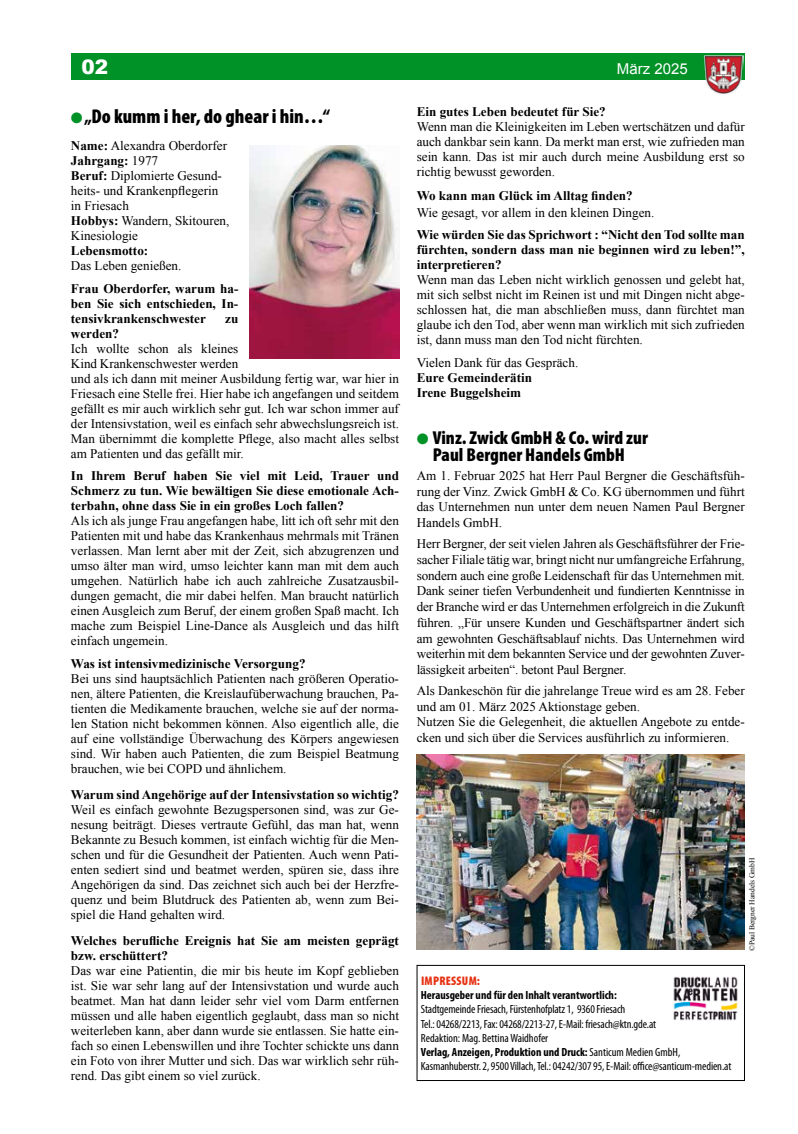
<style>
.page{position:relative;width:798px;height:1134px;background:#fff}
.page>*{position:absolute;margin:0;border:0;box-sizing:border-box;transform-origin:0 0}
.t1{font:900 condensed 20px "Myriad Pro";color:#000}
.t2{font:900 20px "Arial";color:#fff}
.t3{font:900 condensed 18.75px/16.5px "Myriad Pro";color:#000;text-align:center}
.t4{font:15px "Arial";color:#fff}
.t5{font:13.12px/15px "Times New Roman";color:#000;text-align:justify}
.t6{font:700 13.12px/15px "Times New Roman";color:#000;text-align:justify}
.t7{font:900 condensed 12.5px "Myriad Pro";letter-spacing:.02em;color:#e63213}
.t8{font:condensed 11.88px/14.2px "Myriad Pro";letter-spacing:-.01em;color:#000}
.t9{font:700 condensed 11.88px "Myriad Pro";color:#000}
.t10{font:7.5px "Times New Roman";color:#000}
.s1{color:#009127}
.s2{font-weight:700}
</style>
<div class="page">
<div style="left:71px;top:53px;width:673px;height:27px;background:#009127"></div>
<img style="left:703px;top:55px;width:40px;height:39px">
<div style="left:416px;top:965px;width:328px;height:116px;border:1px solid #000"></div>
<img style="left:673px;top:976px;width:65px;height:44px">
<img style="left:249px;top:145px;width:150px;height:213px">
<img style="left:416px;top:755px;width:328px;height:195px">
<h1 class="t2" style="left:81px;top:52px;width:28px">02</h1>
<p class="t4" style="left:616px;top:59px;width:72px">März 2025</p>
<h1 class="t1" style="left:71px;top:103px;width:260px"><span class="s1">●</span> „Do kumm i her, do ghear i hin…“</h1>
<p class="t5" style="left:71px;top:138px;width:160px;text-align:left"><span class="s2">Name:</span> Alexandra Oberdorfer<br><span class="s2">Jahrgang:</span> 1977<br><span class="s2">Beruf:</span> Diplomierte Gesund&shy;heits- und Krankenpflegerin in Friesach<br><span class="s2">Hobbys:</span> Wandern, Skitouren,<br>Kinesiologie</p>
<p class="t6" style="left:71px;top:243px;width:79px">Lebensmotto:</p>
<p class="t5" style="left:71px;top:258px;width:112px">Das Leben genießen.</p>
<p class="t6" style="left:71px;top:280px;width:169px">Frau Oberdorfer, warum ha&shy;ben Sie sich entschieden, In&shy;tensivkrankenschwester</p>
<p class="t6" style="left:225px;top:310px;width:15px">zu</p>
<p class="t6" style="left:71px;top:325px;width:50px">werden?</p>
<p class="t5" style="left:71px;top:340px;width:329px;text-align:left">Ich wollte schon als kleines<br>Kind Krankenschwester werden<br>und als ich dann mit meiner Ausbildung fertig war, war hier in Friesach eine Stelle frei. Hier habe ich angefangen und seitdem gefällt es mir auch wirklich sehr gut. Ich war schon immer auf der Intensivstation, weil es einfach sehr abwechslungsreich ist.<br>Man übernimmt die komplette Pflege, also macht alles selbst am Patienten und das gefällt mir.</p>
<p class="t6" style="left:71px;top:468px;width:329px">In Ihrem Beruf haben Sie viel mit Leid, Trauer und Schmerz zu tun. Wie bewältigen Sie diese emotionale Ach&shy;terbahn, ohne dass Sie in ein großes Loch fallen?</p>
<p class="t5" style="left:71px;top:513px;width:329px">Als ich als junge Frau angefangen habe, litt ich oft sehr mit den Patienten mit und habe das Krankenhaus mehrmals mit Tränen verlassen. Man lernt aber mit der Zeit, sich abzugrenzen und umso älter man wird, umso leichter kann man mit dem auch umgehen. Natürlich habe ich auch zahlreiche Zusatzausbil&shy;dungen gemacht, die mir dabei helfen. Man braucht natürlich einen Ausgleich zum Beruf, der einem großen Spaß macht. Ich mache zum Beispiel Line-Dance als Ausgleich und das hilft einfach ungemein.</p>
<p class="t6" style="left:71px;top:655px;width:236px">Was ist intensivmedizinische Versorgung?</p>
<p class="t5" style="left:71px;top:670px;width:329px">Bei uns sind hauptsächlich Patienten nach größeren Operatio&shy;nen, ältere Patienten, die Kreislaufüberwachung brauchen, Pa&shy;tienten die Medikamente brauchen, welche sie auf der norma&shy;len Station nicht bekommen können. Also eigentlich alle, die auf eine vollständige Überwachung des Körpers angewiesen sind. Wir haben auch Patienten, die zum Beispiel Beatmung brauchen, wie bei COPD und ähnlichem.</p>
<p class="t6" style="left:71px;top:787px;width:329px">Warum sind Angehörige auf der Intensivstation so wichtig?</p>
<p class="t5" style="left:71px;top:802px;width:329px">Weil es einfach gewohnte Bezugspersonen sind, was zur Ge&shy;nesung beiträgt. Dieses vertraute Gefühl, das man hat, wenn Bekannte zu Besuch kommen, ist einfach wichtig für die Men&shy;schen und für die Gesundheit der Patienten. Auch wenn Pati&shy;enten sediert sind und beatmet werden, spüren sie, dass ihre Angehörigen da sind. Das zeichnet sich auch bei der Herzfre&shy;quenz und beim Blutdruck des Patienten ab, wenn zum Bei&shy;spiel die Hand gehalten wird.</p>
<p class="t6" style="left:71px;top:933px;width:329px">Welches berufliche Ereignis hat Sie am meisten geprägt bzw. erschüttert?</p>
<p class="t5" style="left:71px;top:963px;width:329px">Das war eine Patientin, die mir bis heute im Kopf geblieben ist. Sie war sehr lang auf der Intensivstation und wurde auch beatmet. Man hat dann leider sehr viel vom Darm entfernen müssen und alle haben eigentlich geglaubt, dass man so nicht weiterleben kann, aber dann wurde sie entlassen. Sie hatte ein&shy;fach so einen Lebenswillen und ihre Tochter schickte uns dann ein Foto von ihrer Mutter und sich. Das war wirklich sehr rüh&shy;rend. Das gibt einem so viel zurück.</p>
<p class="t6" style="left:416px;top:104px;width:190px">Ein gutes Leben bedeutet für Sie?</p>
<p class="t5" style="left:416px;top:119px;width:329px">Wenn man die Kleinigkeiten im Leben wertschätzen und dafür auch dankbar sein kann. Da merkt man erst, wie zufrieden man sein kann. Das ist mir auch durch meine Ausbildung erst so richtig bewusst geworden.</p>
<p class="t6" style="left:416px;top:188px;width:217px">Wo kann man Glück im Alltag finden?</p>
<p class="t5" style="left:416px;top:205px;width:239px">Wie gesagt, vor allem in den kleinen Dingen.</p>
<p class="t6" style="left:416px;top:227px;width:329px">Wie würden Sie das Sprichwort : “Nicht den Tod sollte man fürchten, sondern dass man nie beginnen wird zu leben!”, interpretieren?</p>
<p class="t5" style="left:416px;top:272px;width:329px">Wenn man das Leben nicht wirklich genossen und gelebt hat, mit sich selbst nicht im Reinen ist und mit Dingen nicht abge&shy;schlossen hat, die man abschließen muss, dann fürchtet man glaube ich den Tod, aber wenn man wirklich mit sich zufrieden ist, dann muss man den Tod nicht fürchten.</p>
<p class="t5" style="left:416px;top:355px;width:163px">Vielen Dank für das Gespräch.</p>
<p class="t6" style="left:416px;top:370px;width:117px">Eure Gemeinderätin<br>Irene Buggelsheim</p>
<h2 class="t3" style="left:416px;top:429px;width:233px"><span class="s1">●</span> Vinz. Zwick GmbH &amp; Co. wird zur<br>Paul Bergner Handels GmbH</h2>
<p class="t5" style="left:416px;top:467px;width:329px;line-height:15.8px">Am 1. Februar 2025 hat Herr Paul Bergner die Geschäftsfüh&shy;rung der Vinz. Zwick GmbH &amp; Co. KG übernommen und führt das Unternehmen nun unter dem neuen Namen Paul Bergner Handels GmbH.</p>
<p class="t5" style="left:416px;top:535px;width:329px;line-height:15.8px">Herr Bergner, der seit vielen Jahren als Geschäftsführer der Frie&shy;sacher Filiale tätig war, bringt nicht nur umfangreiche Erfahrung, sondern auch eine große Leidenschaft für das Unternehmen mit.<br>Dank seiner tiefen Verbundenheit und fundierten Kenntnisse in der Branche wird er das Unternehmen erfolgreich in die Zukunft führen. „Für unsere Kunden und Geschäftspartner ändert sich am gewohnten Geschäftsablauf nichts. Das Unternehmen wird weiterhin mit dem bekannten Service und der gewohnten Zuver&shy;lässigkeit arbeiten“. betont Paul Bergner.</p>
<p class="t5" style="left:416px;top:682px;width:329px;line-height:15.8px;text-align:left">Als Dankeschön für die jahrelange Treue wird es am 28. Feber und am 01. März 2025 Aktionstage geben.<br>Nutzen Sie die Gelegenheit, die aktuellen Angebote zu entde&shy;cken und sich über die Services ausführlich zu informieren.</p>
<p class="t7" style="left:421px;top:973px;width:61px">IMPRESSUM:</p>
<p class="t9" style="left:421px;top:988px;width:197px">Herausgeber und für den Inhalt verantwortlich:</p>
<p class="t8" style="left:421px;top:1002px;width:312px">Stadtgemeinde Friesach, Fürstenhofplatz 1, 9360 Friesach<br>Tel.: 04268/2213, Fax: 04268/2213-27, E-Mail: friesach@ktn.gde.at<br>Redaktion: Mag. Bettina Waidhofer<br><span class="s2">Verlag, Anzeigen, Produktion und Druck:</span> Santicum Medien GmbH, Kasmanhuberstr. 2, 9500 Villach, Tel.: 04242/307 95, E-Mail: office@santicum-medien.at</p>
<p class="t10" style="left:746px;top:951px;width:95px;rotate:-90deg">©Paul Bergner Handels GmbH</p>
</div>
